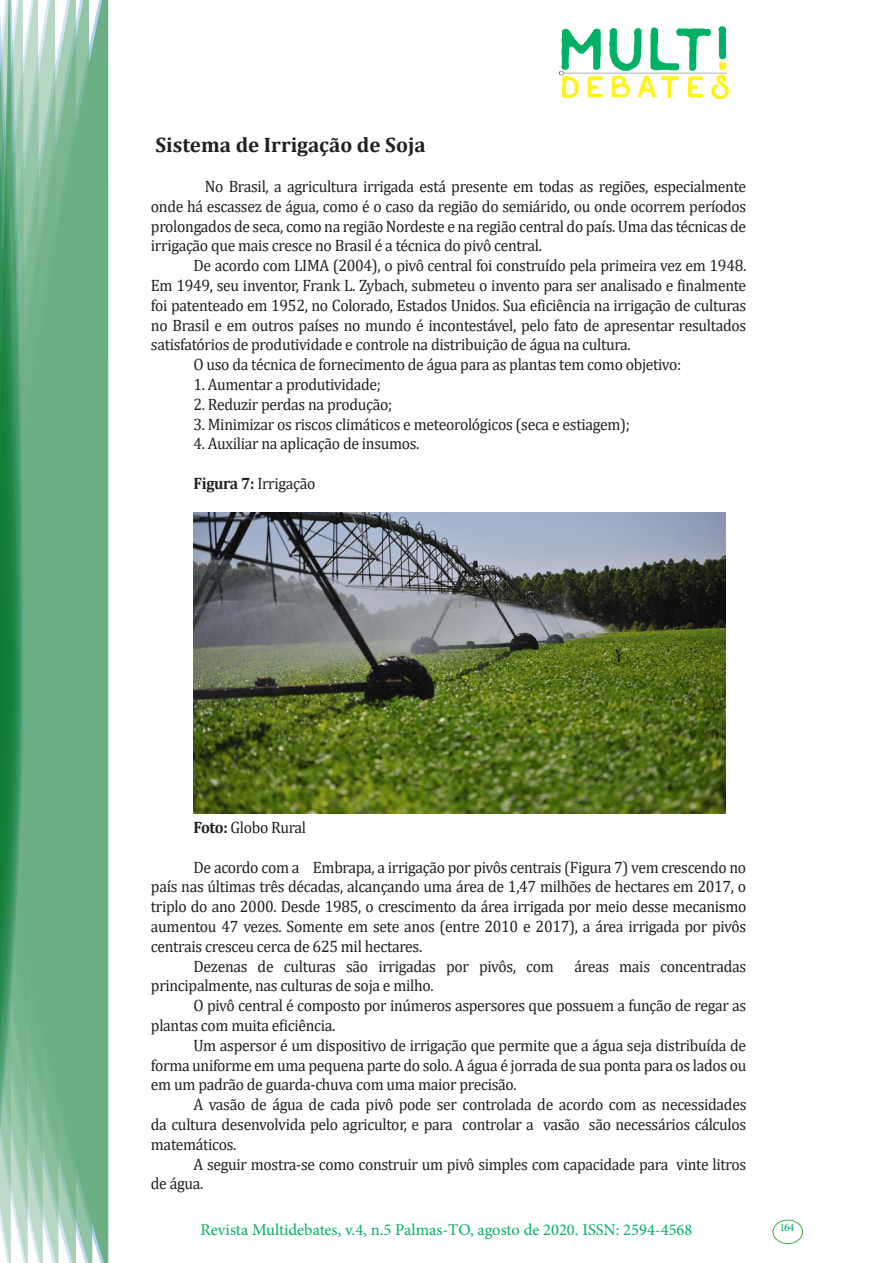
<style>
.page{position:relative;width:893px;height:1263px;background:#fff}
.page>*{position:absolute;margin:0;border:0;box-sizing:border-box;transform-origin:0 0}
.Titulo_2{font:700 21px "Cambria";color:#231f20}
.texto{font:16.5px/19.8px "Cambria";letter-spacing:-.02em;color:#231f20;text-align:justify;scale:.95 1}
.t1{font:16.5px "Minion Pro";color:#00b064}
.t2{font:11.7px "Minion Pro";color:#00b064}
.s1{font-weight:700}
</style>
<div class="page">
<img style="left:559px;top:26px;width:169px;height:72px">
<div style="left:95px;top:0;width:14px;height:1263px;background:#6caf84"></div>
<svg style="left:79px;top:0;width:16px;height:1263px;background:#71b289"></svg>
<svg style="left:62px;top:0;width:17px;height:1263px;background:#75b48c"></svg>
<svg style="left:45px;top:0;width:17px;height:1263px;background:#7cb792"></svg>
<svg style="left:30px;top:0;width:15px;height:1263px;background:#80ba96"></svg>
<svg style="left:0;top:0;width:30px;height:1263px;background:#61a97f"></svg>
<div style="left:772px;top:1219px;width:31px;height:25px;border:1px solid #40ae49;border-radius:50%"></div>
<img style="left:193px;top:512px;width:532px;height:301px">
<p class="Titulo_2" style="left:156px;top:130px;width:272px">Sistema de Irrigação de Soja</p>
<p class="texto" style="left:151px;top:176px;width:628px;text-indent:54px">No Brasil, a agricultura irrigada está presente em todas as regiões, especialmente onde há escassez de água, como é o caso da região do semiárido, ou onde ocorrem períodos prolongados de seca, como na região Nordeste e na região central do país. Uma das técnicas de irrigação que mais cresce no Brasil é a técnica do pivô central.</p>
<p class="texto" style="left:151px;top:256px;width:628px;text-indent:43px">De acordo com LIMA (2004), o pivô central foi construído pela primeira vez em 1948.<br>Em 1949, seu inventor, Frank L. Zybach, submeteu o invento para ser analisado e finalmente foi patenteado em 1952, no Colorado, Estados Unidos. Sua eficiência na irrigação de culturas no Brasil e em outros países no mundo é incontestável, pelo fato de apresentar resultados satisfatórios de produtividade e controle na distribuição de água na cultura.</p>
<p class="texto" style="left:193px;top:355px;width:515px">O uso da técnica de fornecimento de água para as plantas tem como objetivo:</p>
<p class="texto" style="left:193px;top:374px;width:199px">1. Aumentar a produtividade;</p>
<p class="texto" style="left:193px;top:394px;width:211px">2. Reduzir perdas na produção;</p>
<p class="texto" style="left:193px;top:414px;width:461px">3. Minimizar os riscos climáticos e meteorológicos (seca e estiagem);</p>
<p class="texto" style="left:193px;top:434px;width:239px">4. Auxiliar na aplicação de insumos.</p>
<p class="texto" style="left:193px;top:473px;width:130px"><span class="s1">Figura 7:</span> Irrigação</p>
<p class="texto" style="left:193px;top:817px;width:120px"><span class="s1">Foto:</span> Globo Rural</p>
<p class="texto" style="left:151px;top:857px;width:628px;text-indent:43px">De acordo com a Embrapa, a irrigação por pivôs centrais (Figura 7) vem crescendo no país nas últimas três décadas, alcançando uma área de 1,47 milhões de hectares em 2017, o triplo do ano 2000. Desde 1985, o crescimento da área irrigada por meio desse mecanismo aumentou 47 vezes. Somente em sete anos (entre 2010 e 2017), a área irrigada por pivôs centrais cresceu cerca de 625 mil hectares.</p>
<p class="texto" style="left:151px;top:956px;width:628px;text-indent:43px">Dezenas de culturas são irrigadas por pivôs, com áreas mais concentradas principalmente, nas culturas de soja e milho.</p>
<p class="texto" style="left:151px;top:995px;width:628px;text-indent:43px">O pivô central é composto por inúmeros aspersores que possuem a função de regar as plantas com muita eficiência.</p>
<p class="texto" style="left:151px;top:1035px;width:628px;text-indent:43px">Um aspersor é um dispositivo de irrigação que permite que a água seja distribuída de forma uniforme em uma pequena parte do solo. A água é jorrada de sua ponta para os lados ou em um padrão de guarda-chuva com uma maior precisão.</p>
<p class="texto" style="left:151px;top:1094px;width:628px;text-indent:43px">A vasão de água de cada pivô pode ser controlada de acordo com as necessidades da cultura desenvolvida pelo agricultor, e para controlar a vasão são necessários cálculos matemáticos.</p>
<p class="texto" style="left:151px;top:1154px;width:628px;text-indent:43px">A seguir mostra-se como construir um pivô simples com capacidade para vinte litros de água.</p>
<p class="t1" style="left:200px;top:1218px;width:493px">Revista Multidebates, v.4, n.5 Palmas-TO, agosto de 2020. ISSN: 2594-4568</p>
<p class="t2" style="left:779px;top:1219px;width:16px">164</p>
</div>
